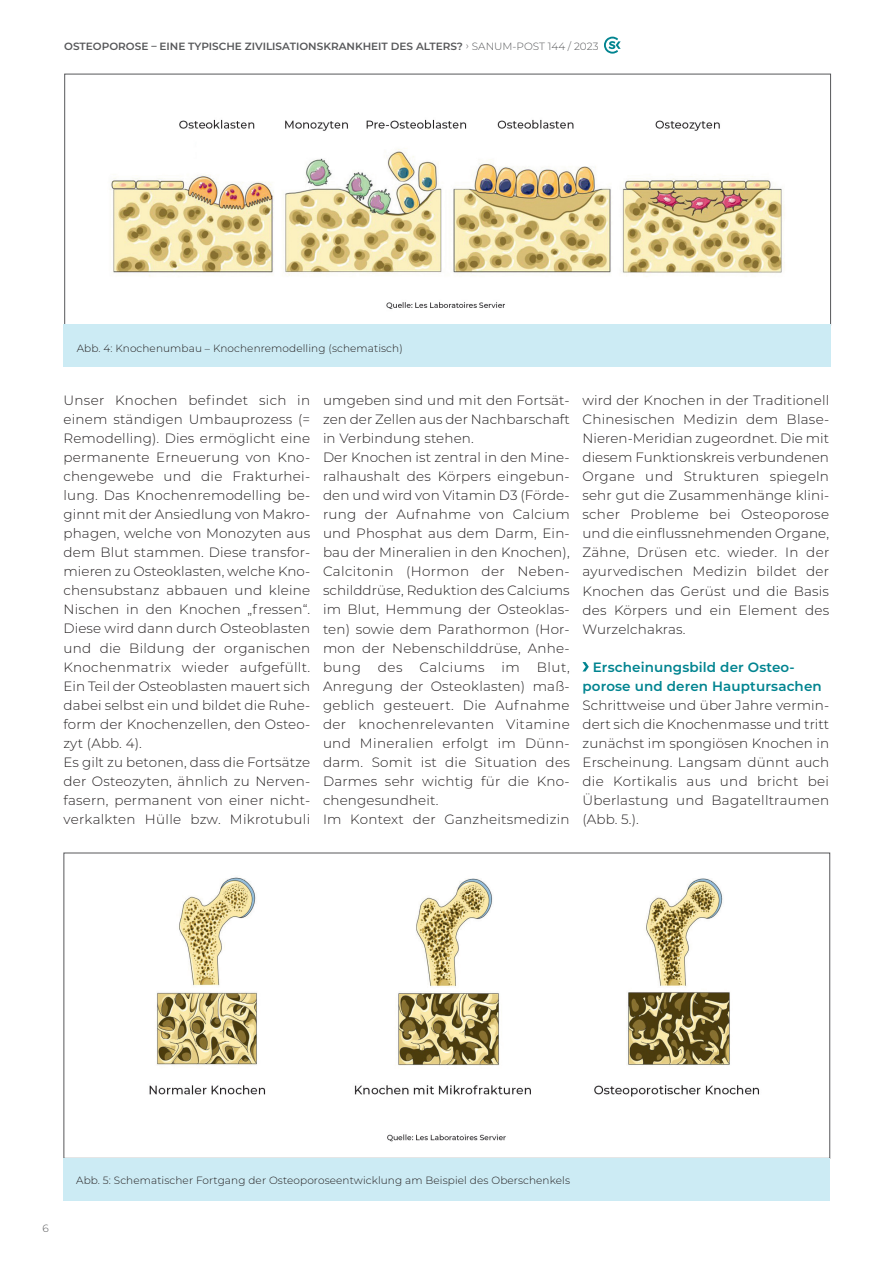
<style>
.page{position:relative;width:893px;height:1263px;background:#fff}
.page>*{position:absolute;margin:0;border:0;box-sizing:border-box;transform-origin:0 0}
.t1{font:300 13.5px/19px "Montserrat";letter-spacing:.015em;color:#231f20}
.t2{font:600 13.5px/19px "Montserrat";letter-spacing:.01em;color:#008490}
.t3{font:300 10.5px "Montserrat";letter-spacing:.01em;color:#231f20}
.t4{font:600 10.5px "Montserrat";color:#57585a}
.t5{font:300 10.5px "Montserrat";color:#57585a}
.s1{font-weight:300}
</style>
<div class="page">
<svg style="left:604px;top:37px;width:17px;height:17px"></svg>
<svg style="left:582px;top:662px;width:7px;height:9px"></svg>
<img style="left:110px;top:119px;width:673px;height:190px">
<div style="left:64px;top:325px;width:767px;height:42px;background:#ccebf4"></div>
<img style="left:149px;top:877px;width:610px;height:265px">
<div style="left:63px;top:1158px;width:767px;height:42px;background:#ccebf4"></div>
<p class="t4" style="left:64px;top:39px;width:536px">OSTEOPOROSE – EINE TYPISCHE ZIVILISATIONSKRANKHEIT DES ALTERS? <span class="s1">› SANUM-POST 144 / 2023</span></p>
<p class="t3" style="left:77px;top:341px;width:328px">Abb. 4: Knochenumbau – Knochenremodelling (schematisch)</p>
<p class="t1" style="left:64px;top:390px;width:248px">Unser Knochen befindet sich in einem ständigen Umbauprozess (= Remodelling). Dies ermöglicht eine permanente Erneuerung von Kno&shy;chengewebe und die Frakturhei&shy;lung. Das Knochenremodelling be&shy;ginnt mit der Ansiedlung von Makro&shy;phagen, welche von Monozyten aus dem Blut stammen. Diese transfor&shy;mieren zu Osteoklasten, welche Kno&shy;chensubstanz abbauen und kleine Nischen in den Knochen „fressen“.<br>Diese wird dann durch Osteoblasten und die Bildung der organischen Knochenmatrix wieder aufgefüllt.<br>Ein Teil der Osteoblasten mauert sich dabei selbst ein und bildet die Ruhe&shy;form der Knochenzellen, den Osteo&shy;zyt (Abb. 4).<br>Es gilt zu betonen, dass die Fortsätze der Osteozyten, ähnlich zu Nerven&shy;fasern, permanent von einer nicht&shy;verkalkten Hülle bzw. Mikrotubuli</p>
<p class="t1" style="left:323px;top:390px;width:248px">umgeben sind und mit den Fortsät&shy;zen der Zellen aus der Nachbarschaft in Verbindung stehen.<br>Der Knochen ist zentral in den Mine&shy;ralhaushalt des Körpers eingebun&shy;den und wird von Vitamin D3 (Förde&shy;rung der Aufnahme von Calcium und Phosphat aus dem Darm, Ein&shy;bau der Mineralien in den Knochen),<br>Calcitonin (Hormon der Neben&shy;schilddrüse, Reduktion des Calciums im Blut, Hemmung der Osteoklas&shy;ten) sowie dem Parathormon (Hor&shy;mon der Nebenschilddrüse, Anhe&shy;bung des Calciums im Blut,<br>Anregung der Osteoklasten) maß&shy;geblich gesteuert. Die Aufnahme der knochenrelevanten Vitamine und Mineralien erfolgt im Dünn&shy;darm. Somit ist die Situation des<br>Darmes sehr wichtig für die Kno&shy;chengesundheit.<br>Im Kontext der Ganzheitsmedizin</p>
<p class="t1" style="left:582px;top:390px;width:248px;text-align:justify">wird der Knochen in der Traditionell Chinesischen Medizin dem Blase-Nieren-Meridian zugeordnet. Die mit diesem Funktionskreis verbundenen Organe und Strukturen spiegeln sehr gut die Zusammenhänge klini&shy;scher Probleme bei Osteoporose und die einflussnehmenden Organe, Zähne, Drüsen etc. wieder. In der ayurvedischen Medizin bildet der Knochen das Gerüst und die Basis des Körpers und ein Element des Wurzelchakras.</p>
<p class="t2" style="left:582px;top:657px;width:241px;text-indent:10px">Erscheinungsbild der Osteo&shy;porose und deren Hauptursachen</p>
<p class="t1" style="left:582px;top:695px;width:248px;text-align:justify">Schrittweise und über Jahre vermin&shy;dert sich die Knochenmasse und tritt zunächst im spongiösen Knochen in Erscheinung. Langsam dünnt auch die Kortikalis aus und bricht bei Überlastung und Bagatelltraumen (Abb. 5.).</p>
<p class="t5" style="left:43px;top:1221px;width:8px">6</p>
<p class="t3" style="left:76px;top:1173px;width:495px">Abb. 5: Schematischer Fortgang der Osteoporoseentwicklung am Beispiel des Oberschenkels</p>
</div>
